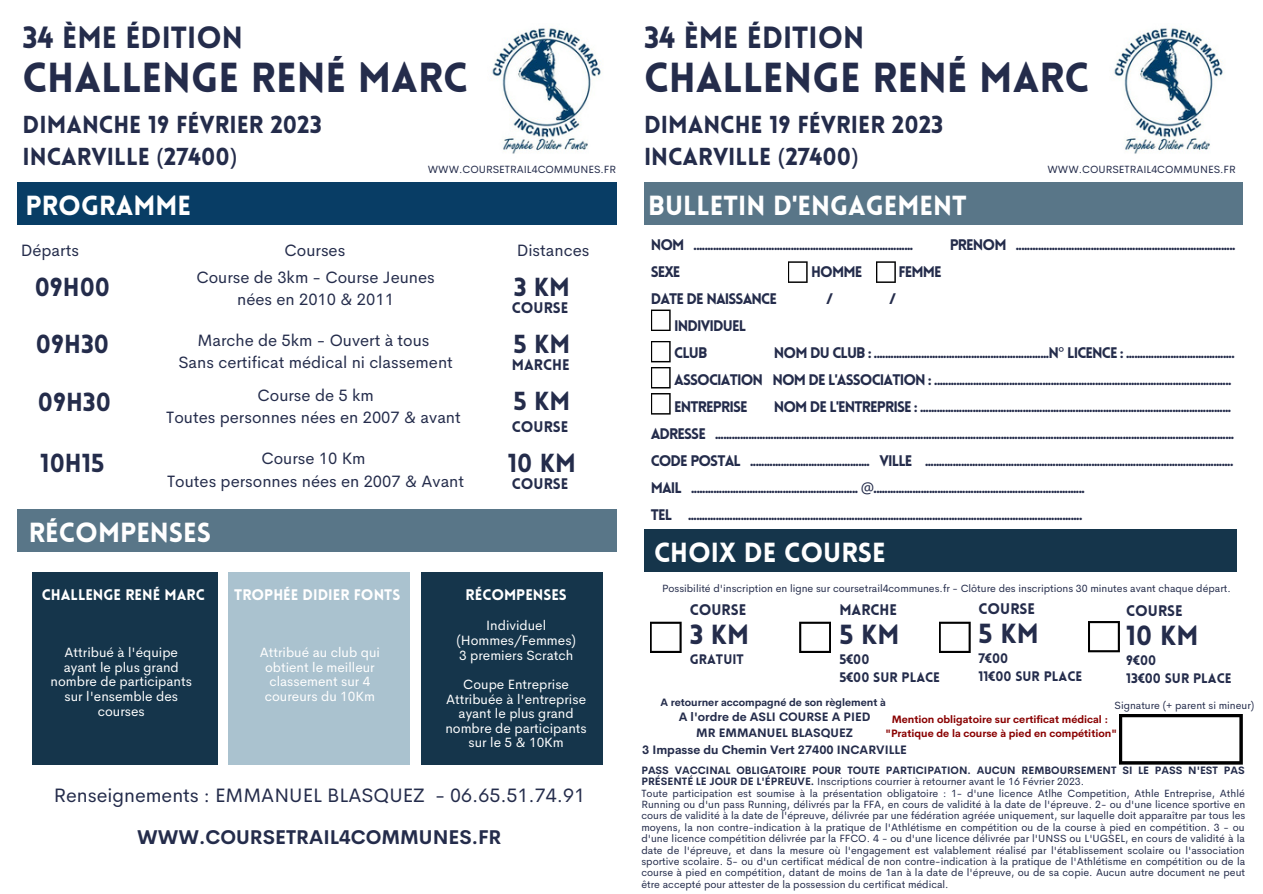
<style>
.page{position:relative;width:1263px;height:894px;background:#fff}
.page>*{position:absolute;margin:0;border:0;box-sizing:border-box;transform-origin:0 0}
.t1{font:900 40.95px "Lovelo";color:#242c4b}
.t2{font:900 30px "Lovelo";color:#242c4b}
.t3{font:900 27px "Lovelo";color:#fff}
.t4{font:900 27px "Lovelo";color:#242c4b}
.t5{font:900 25.5px "Lovelo";color:#242c4b}
.t6{font:900 24px/32.5px "Lovelo";color:#242c4b}
.t7{font:19.5px "Cerebri Sans";color:#242c4b}
.t8{font:700 19.5px "Cerebri Sans";color:#242c4b}
.t9{font:16.5px/22.5px "Cerebri Sans";color:#242c4b;text-align:center}
.t10{font:900 15px/27px "Lovelo";letter-spacing:-.06em;color:#242c4b}
.t11{font:900 15px "Lovelo";color:#fff}
.t12{font:13.5px/14.5px "Cerebri Sans";color:#fff;text-align:center}
.t13{font:900 13.5px/18px "Lovelo";color:#242c4b}
.t14{font:700 12px/16.6px "Cerebri Sans";color:#242c4b;text-align:center}
.t15{font:10.5px/11.4px "Cerebri Sans";color:#242c4b}
.t16{font:700 10.5px/14px "Cerebri Sans";color:#890000;text-align:center}
.t17{font:700 10.5px "Cerebri Sans";color:#242c4b}
.s1{font-family:"Noto Sans";font-weight:400}
.s2{font-weight:700}
</style>
<div class="page">
<div style="left:644px;top:182px;width:599px;height:42px;background:#597688"></div>
<div style="left:644px;top:529px;width:593px;height:42px;background:#15354b"></div>
<svg style="left:799px;top:621px;width:32px;height:31px"></svg>
<svg style="left:1119px;top:714px;width:123px;height:50px"></svg>
<div style="left:17px;top:182px;width:599px;height:42px;background:#083d65"></div>
<div style="left:17px;top:509px;width:599px;height:42px;background:#597688"></div>
<div style="left:32px;top:572px;width:186px;height:192px;background:#15354b"></div>
<div style="left:228px;top:571px;width:182px;height:193px;background:#aac2cf"></div>
<div style="left:421px;top:571px;width:182px;height:193px;background:#15354b"></div>
<img style="left:1114px;top:28px;width:109px;height:126px">
<img style="left:492px;top:28px;width:109px;height:126px">
<svg style="left:788px;top:261px;width:19px;height:22px"></svg>
<svg style="left:876px;top:261px;width:20px;height:22px"></svg>
<svg style="left:651px;top:309px;width:20px;height:22px"></svg>
<svg style="left:651px;top:341px;width:20px;height:73px"></svg>
<svg style="left:939px;top:621px;width:32px;height:31px"></svg>
<svg style="left:1088px;top:621px;width:32px;height:31px"></svg>
<svg style="left:650px;top:621px;width:31px;height:31px"></svg>
<h2 class="t2" style="left:23px;top:26px;width:222px">34 ÈME ÉDITION</h2>
<h1 class="t1" style="left:23px;top:61px;width:447px">CHALLENGE RENÉ MARC</h1>
<h3 class="t6" style="left:23px;top:110px;width:301px">DIMANCHE 19 FÉVRIER 2023<br>INCARVILLE <span class="s1">(</span>27400<span class="s1">)</span></h3>
<h2 class="t2" style="left:644px;top:26px;width:222px">34 ÈME ÉDITION</h2>
<h1 class="t1" style="left:644px;top:61px;width:447px">CHALLENGE RENÉ MARC</h1>
<h3 class="t6" style="left:644px;top:110px;width:301px">DIMANCHE 19 FÉVRIER 2023<br>INCARVILLE <span class="s1">(</span>27400<span class="s1">)</span></h3>
<h3 class="t3" style="left:648px;top:194px;width:320px">BULLETIN D'ENGAGEMENT</h3>
<p class="t15" style="left:428px;top:163px;width:190px">WWW.COURSETRAIL4COMMUNES.FR</p>
<p class="t15" style="left:1047px;top:163px;width:190px">WWW.COURSETRAIL4COMMUNES.FR</p>
<h3 class="t3" style="left:25px;top:194px;width:167px">PROGRAMME</h3>
<p class="t9" style="left:21px;top:238px;width:60px">Départs</p>
<p class="t9" style="left:285px;top:238px;width:62px">Courses</p>
<p class="t9" style="left:517px;top:238px;width:74px">Distances</p>
<p class="t9" style="left:196px;top:265px;width:240px">Course de 3km - Course Jeunes nées en 2010 &amp; 2011</p>
<h3 class="t5" style="left:35px;top:276px;width:77px">09H00</h3>
<h3 class="t5" style="left:514px;top:276px;width:58px">3 KM</h3>
<p class="t10" style="left:512px;top:296px;width:58px">COURSE</p>
<p class="t9" style="left:178px;top:329px;width:276px">Marche de 5km - Ouvert à tous<br>Sans certificat médical ni classement</p>
<p class="t9" style="left:166px;top:383px;width:296px">Course de 5 km<br>Toutes personnes nées en 2007 &amp; avant</p>
<p class="t9" style="left:167px;top:447px;width:298px">Course 10 Km<br>Toutes personnes nées en 2007 &amp; Avant</p>
<h3 class="t5" style="left:36px;top:333px;width:75px">09H30</h3>
<h3 class="t5" style="left:38px;top:392px;width:75px">09H30</h3>
<h3 class="t5" style="left:513px;top:333px;width:58px">5 KM</h3>
<p class="t10" style="left:512px;top:353px;width:59px">MARCHE</p>
<h3 class="t5" style="left:513px;top:390px;width:58px">5 KM</h3>
<p class="t10" style="left:512px;top:414px;width:58px">COURSE</p>
<h3 class="t5" style="left:40px;top:452px;width:66px">10H15</h3>
<h3 class="t5" style="left:508px;top:452px;width:70px">10 KM</h3>
<p class="t10" style="left:512px;top:471px;width:58px">COURSE</p>
<h3 class="t3" style="left:29px;top:521px;width:184px">RÉCOMPENSES</h3>
<p class="t11" style="left:42px;top:588px;width:164px">CHALLENGE RENÉ MARC</p>
<p class="t11" style="left:234px;top:588px;width:168px">TROPHÉE DIDIER FONTS</p>
<p class="t11" style="left:466px;top:588px;width:103px">RÉCOMPENSES</p>
<p class="t12" style="left:51px;top:644px;width:143px">Attribué à l'équipe ayant le plus grand nombre de participants sur l'ensemble des courses</p>
<p class="t12" style="left:260px;top:644px;width:122px">Attribué au club qui obtient le meilleur classement sur 4 coureurs du 10Km</p>
<p class="t12" style="left:456px;top:618px;width:121px">Individuel (Hommes/Femmes)<br>3 premiers Scratch</p>
<p class="t12" style="left:445px;top:676px;width:143px">Coupe Entreprise<br>Attribuée à l'entreprise ayant le plus grand nombre de participants sur le 5 &amp; 10Km</p>
<h3 class="t7" style="left:54px;top:781px;width:533px">Renseignements : EMMANUEL BLASQUEZ - 06.65.51.74.91</h3>
<h3 class="t8" style="left:137px;top:824px;width:366px">WWW.COURSETRAIL4COMMUNES.FR</h3>
<p class="t10" style="left:651px;top:232px;width:264px">NOM ...............................................................................</p>
<p class="t10" style="left:950px;top:232px;width:287px">PRENOM ...............................................................................</p>
<p class="t10" style="left:651px;top:259px;width:31px">SEXE</p>
<p class="t10" style="left:811px;top:259px;width:53px">HOMME</p>
<p class="t10" style="left:898px;top:259px;width:45px">FEMME</p>
<p class="t10" style="left:651px;top:286px;width:128px">DATE DE NAISSANCE</p>
<p class="t10" style="left:827px;top:286px;width:8px">/</p>
<p class="t10" style="left:889px;top:286px;width:8px">/</p>
<p class="t10" style="left:674px;top:313px;width:73px">INDIVIDUEL<br>CLUB</p>
<p class="t10" style="left:674px;top:340px;width:562px;text-indent:100px">NOM DU CLUB : ...............................................................N<span class="s1">°</span> LICENCE : .......................................<br>ASSOCIATION NOM DE L'ASSOCIATION : ...........................................................................................................<br>ENTREPRISE</p>
<p class="t10" style="left:651px;top:394px;width:585px;text-indent:123px">NOM DE L'ENTREPRISE : ................................................................................................................<br>ADRESSE ...........................................................................................................................................................................................<br>CODE POSTAL ........................................... VILLE ...............................................................................................................<br>MAIL ............................................................ <span class="s1">@</span>............................................................................<br>TEL ..............................................................................................................................................</p>
<h3 class="t3" style="left:654px;top:541px;width:233px">CHOIX DE COURSE</h3>
<p class="t15" style="left:662px;top:582px;width:570px">Possibilité d'inscription en ligne sur coursetrail4communes.fr - Clôture des inscriptions 30 minutes avant chaque départ.</p>
<h3 class="t4" style="left:839px;top:623px;width:62px">5 KM</h3>
<p class="t10" style="left:978px;top:597px;width:58px">COURSE</p>
<p class="t13" style="left:978px;top:650px;width:105px">7€00<br>11€00 SUR PLACE</p>
<p class="t10" style="left:839px;top:597px;width:59px">MARCHE</p>
<p class="t10" style="left:690px;top:597px;width:58px">COURSE</p>
<p class="t13" style="left:690px;top:651px;width:56px">GRATUIT</p>
<p class="t10" style="left:1126px;top:598px;width:58px">COURSE</p>
<p class="t13" style="left:1126px;top:652px;width:107px">9€00<br>13€00 SUR PLACE</p>
<h3 class="t4" style="left:978px;top:623px;width:62px">5 KM</h3>
<h3 class="t4" style="left:690px;top:623px;width:61px">3 KM</h3>
<h3 class="t4" style="left:1126px;top:624px;width:74px">10 KM</h3>
<p class="t13" style="left:839px;top:651px;width:102px">5€00<br>5€00 SUR PLACE</p>
<p class="t17" style="left:660px;top:695px;width:227px">A retourner accompagné de son règlement à</p>
<p class="t14" style="left:642px;top:708px;width:266px">A l'ordre de ASLI COURSE A PIED<br>MR EMMANUEL BLASQUEZ<br>3 Impasse du Chemin Vert 27400 INCARVILLE</p>
<p class="t15" style="left:1114px;top:699px;width:141px">Signature (+ parent si mineur)</p>
<p class="t16" style="left:885px;top:712px;width:233px">Mention obligatoire sur certificat médical : "Pratique de la course à pied en compétition"</p>
<p class="t15" style="left:641px;top:764px;width:605px"><span class="s2">PASS VACCINAL OBLIGATOIRE POUR TOUTE PARTICIPATION. AUCUN REMBOURSEMENT SI LE PASS N'EST PAS PRÉSENTÉ LE JOUR DE L'ÉPREUVE.</span> Inscriptions courrier à retourner avant le 16 Février 2023.<br>Toute participation est soumise à la présentation obligatoire : 1- d'une licence Atlhe Competition, Athle Entreprise, Athlé Running ou d'un pass Running, délivrés par la FFA, en cours de validité à la date de l'épreuve. 2- ou d'une licence sportive en cours de validité à la date de l'épreuve, délivrée par une fédération agréée uniquement, sur laquelle doit apparaître par tous les moyens, la non contre-indication à la pratique de l'Athlétisme en compétition ou de la course à pied en compétition. 3 - ou d'une licence compétition délivrée par la FFCO. 4 - ou d'une licence délivrée par l'UNSS ou L'UGSEL, en cours de validité à la date de l'épreuve, et dans la mesure où l'engagement est valablement réalisé par l'établissement scolaire ou l'association sportive scolaire. 5- ou d'un certificat médical de non contre-indication à la pratique de l'Athlétisme en compétition ou de la course à pied en compétition, datant de moins de 1an à la date de l'épreuve, ou de sa copie. Aucun autre document ne peut être accepté pour attester de la possession du certificat médical.</p>
</div>
